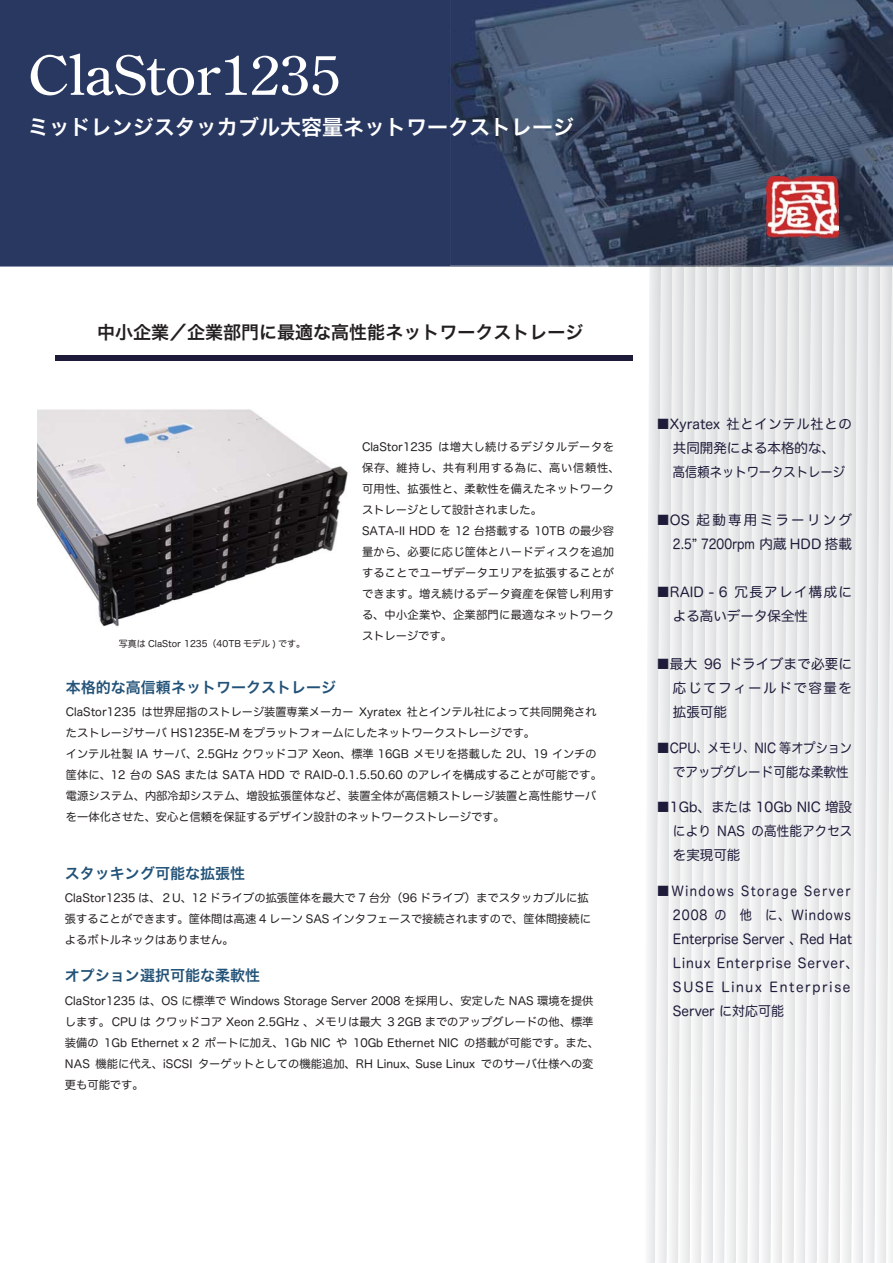
<style>
.page{position:relative;width:893px;height:1263px;background:#fff}
.page>*{position:absolute;margin:0;border:0;box-sizing:border-box;transform-origin:0 0}
.t1{font:54px "Century Old Style Std";color:#fff;scale:1.11 1}
.t2{font:21px "Hira Kaku Pro W6 90 pv RKSJ H";color:#fff}
.t3{font:18px "Hira Kaku Pro W6 90 pv RKSJ H";color:#231f20}
.t4{font:15px "Hira Kaku Pro W6 90 pv RKSJ H";color:#225277}
.t5{font:13.5px/24px "Hira Maru Pro W4 90 pv RKSJ H";color:#1e1b3a}
.t6{font:13.5px/24px "Hira Maru Pro W4 90 pv RKSJ H";letter-spacing:.075em;color:#1e1b3a}
.t7{font:11.25px/21px "Hira Maru Pro W4 90 pv RKSJ H";color:#231f20}
.t8{font:11.25px/21px "Hira Maru Pro W4 90 pv RKSJ H";letter-spacing:.02em;color:#231f20}
.t9{font:9px "Hira Maru Pro W4 90 pv RKSJ H";color:#231f20}
.s1{font-size:12px}
</style>
<div class="page">
<svg style="left:648px;top:267px;width:244px;height:996px"></svg>
<div style="left:0;top:0;width:892px;height:267px;background:#293861"></div>
<img style="left:450px;top:0;width:442px;height:266px">
<img style="left:766px;top:177px;width:72px;height:62px">
<img style="left:37px;top:409px;width:311px;height:218px">
<div style="left:56px;top:355px;width:577px;height:6px;background:#1e1b3a"></div>
<p class="t1" style="left:28px;top:45px;width:283px">ClaStor1235</p>
<p class="t2" style="left:28px;top:120px;width:548px">ミッドレンジスタッカブル大容量ネットワークストレージ</p>
<p class="t3" style="left:97px;top:325px;width:488px">中小企業／企業部門に最適な高性能ネットワークストレージ</p>
<p class="t9" style="left:119px;top:641px;width:188px">写真は ClaStor 1235（40TB モデル ) です。</p>
<p class="t8" style="left:362px;top:438px;width:259px">ClaStor1235 は増大し続けるデジタルデータを保存、維持し、共有利用する為に、高い信頼性、可用性、拡張性と、柔軟性を備えたネットワークストレージとして設計されました。<br>SATA-II HDD を 12 台搭載する 10TB の最少容量から、必要に応じ筐体とハードディスクを追加することでユーザデータエリアを拡張することができます。増え続けるデータ資産を保管し利用する、中小企業や、企業部門に最適なネットワークストレージです。</p>
<p class="t4" style="left:66px;top:682px;width:272px">本格的な高信頼ネットワークストレージ</p>
<p class="t7" style="left:66px;top:703px;width:538px">ClaStor1235 は世界屈指のストレージ装置専業メーカー Xyratex 社とインテル社によって共同開発されたストレージサーバ HS1235E-M をプラットフォームにしたネットワークストレージです。<br>インテル社製 IA サーバ、2.5GHz クワッドコア Xeon、標準 16GB メモリを搭載した 2U、19 インチの筐体に、12 台の SAS または SATA HDD で RAID-0.1.5.50.60 のアレイを構成することが可能です。電源システム、内部冷却システム、増設拡張筐体など、装置全体が高信頼ストレージ装置と高性能サーバを一体化させた、安心と信頼を保証するデザイン設計のネットワークストレージです。</p>
<p class="t4" style="left:65px;top:867px;width:182px">スタッキング可能な拡張性</p>
<p class="t7" style="left:65px;top:889px;width:527px">ClaStor1235 は、２U、12 ドライブの拡張筐体を最大で 7 台分（96 ドライブ）までスタッカブルに拡張することができます。筐体間は高速 4 レーン SAS インタフェースで接続されますので、筐体間接続によるボトルネックはありません。</p>
<p class="t4" style="left:65px;top:970px;width:197px">オプション選択可能な柔軟性</p>
<p class="t7" style="left:65px;top:992px;width:536px">ClaStor1235 は、OS に標準で Windows Storage Server 2008 を採用し、安定した NAS 環境を提供します。 CPU は クワッドコア Xeon 2.5GHz 、メモリは最大 ３2GB までのアップグレードの他、標準装備の 1Gb Ethernet x 2 ポートに加え、1Gb NIC や 10Gb Ethernet NIC の搭載が可能です。また、NAS 機能に代え、iSCSI ターゲットとしての機能追加、RH Linux、Suse Linux でのサーバ仕様への変更も可能です。</p>
<p class="t5" style="left:673px;top:413px;width:181px;text-indent:-16px">■Xyratex 社とインテル社との共同開発による本格的な、<br>高信頼ネットワークストレージ</p>
<p class="t5" style="left:656px;top:509px;width:197px;text-align:right">■OS 起動専用ミラーリング<br>2.5” 7200rpm 内蔵 HDD 搭載</p>
<p class="t5" style="left:673px;top:581px;width:181px;text-indent:-16px">■RAID - 6 冗長アレイ構成による高いデータ保全性</p>
<p class="t5" style="left:673px;top:653px;width:181px;text-align:justify;text-indent:-16px">■最大 96 ドライブまで必要に応じてフィールドで容量を拡張可能</p>
<p class="t5" style="left:656px;top:737px;width:197px;text-align:right">■CPU<span class="s1">、</span>メモリ<span class="s1">、</span>NIC 等オプションでアップグレード可能な柔軟性</p>
<p class="t5" style="left:673px;top:797px;width:181px;text-align:justify;text-indent:-16px">■1Gb、または 10Gb NIC 増設により NAS の高性能アクセスを実現可能</p>
<p class="t6" style="left:673px;top:881px;width:187px;text-indent:-16px">■Windows Storage Server<br>2008 の 他 に、Windows<br>Enterprise Server 、Red Hat<br>Linux Enterprise Server、<br>SUSE Linux Enterprise<br>Server に対応可能</p>
</div>
